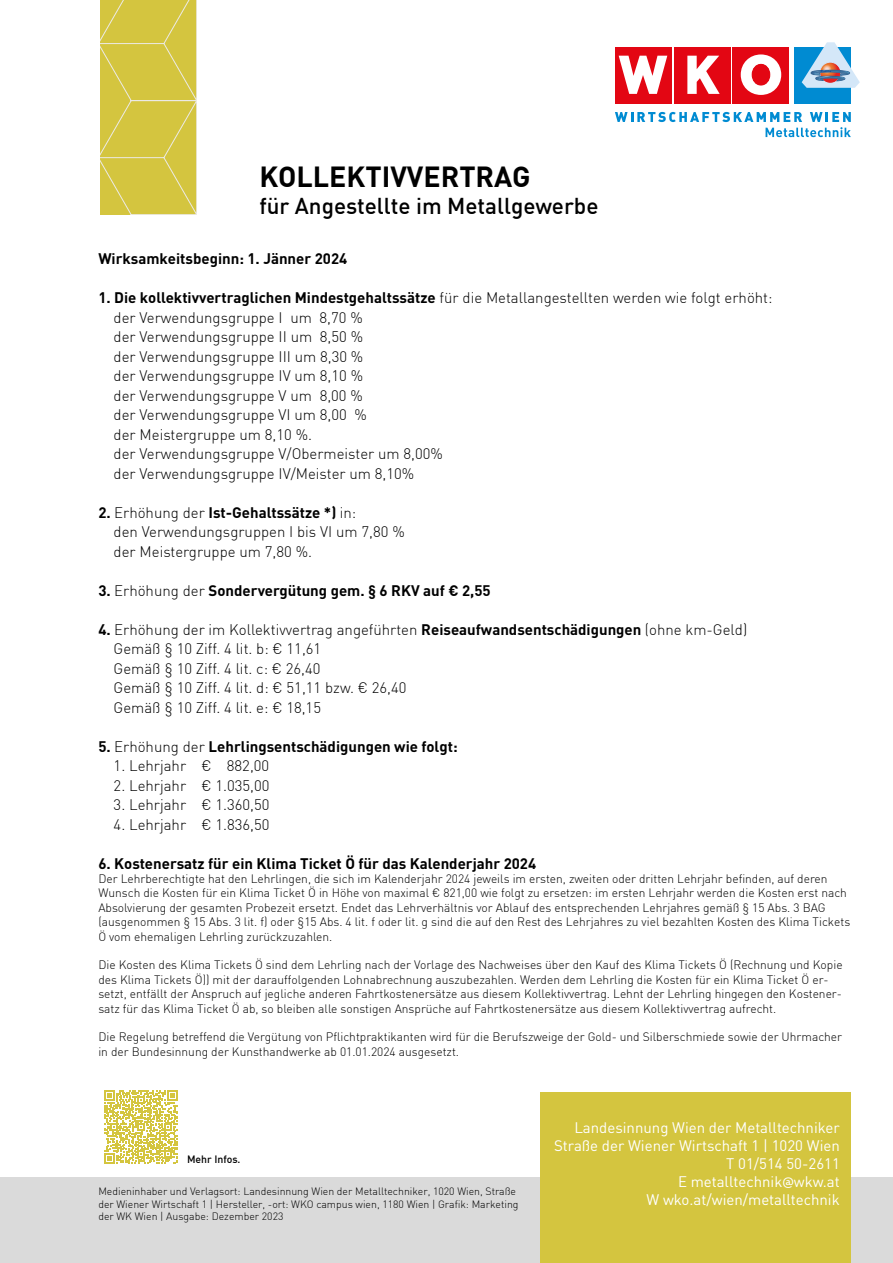
<style>
.page{position:relative;width:893px;height:1263px;background:#fff}
.page>*{position:absolute;margin:0;border:0;box-sizing:border-box;transform-origin:0 0}
.t1{font:700 28.5px "DIN";color:#000}
.t2{font:500 22.5px "DIN";color:#000}
.t3{font:300 15px/19.5px "DIN";color:#000}
.t4{font:700 15px "DIN";color:#000}
.t5{font:15px/18px "DIN";color:#fff;text-align:right}
.t6{font:300 12px/14.4px "DIN";color:#000}
.t7{font:300 10.5px/12.6px "DIN";color:#000}
.t8{font:500 10.5px "DIN";color:#000}
.s1{font-weight:700}
.s2{font-weight:300}
.s3{font-family:"Trebuchet MS"}
</style>
<div class="page">
<svg style="left:100px;top:0;width:97px;height:215px;background:#d5c646"></svg>
<div style="left:0;top:1178px;width:893px;height:85px;background:#dadada"></div>
<div style="left:540px;top:1093px;width:310px;height:170px;background:#d4c53f"></div>
<div style="left:733px;top:47px;width:56px;height:56px;background:#e30613"></div>
<div style="left:674px;top:47px;width:56px;height:56px;background:#e30613"></div>
<svg style="left:687px;top:56px;width:33px;height:38px"></svg>
<div style="left:615px;top:47px;width:56px;height:56px;background:#e30613"></div>
<svg style="left:619px;top:56px;width:48px;height:38px"></svg>
<div style="left:795px;top:47px;width:56px;height:56px;background:#008bd2"></div>
<svg style="left:741px;top:54px;width:40px;height:41px"></svg>
<div style="left:752px;top:64px;width:18px;height:21px;background:#e30613;border-radius:50%"></div>
<div style="left:752px;top:64px;width:18px;height:22px;border:1px solid #e30613;border-radius:50%"></div>
<svg style="left:802px;top:42px;width:58px;height:46px"></svg>
<svg style="left:615px;top:112px;width:236px;height:25px"></svg>
<svg style="left:104px;top:1090px;width:73px;height:73px"></svg>
<h1 class="t1" style="left:259px;top:158px;width:273px">KOLLEKTIVVERTRAG</h1>
<h2 class="t2" style="left:259px;top:192px;width:341px">für Angestellte im Metallgewerbe</h2>
<p class="t4" style="left:98px;top:249px;width:250px">Wirksamkeitsbeginn: 1. Jänner 2024</p>
<p class="t3" style="left:114px;top:288px;width:660px;text-indent:-15px"><span class="s1">1. Die kollektivvertraglichen Mindestgehaltssätze</span> für die Metallangestellten werden wie folgt erhöht: der Verwendungsgruppe I um 8,70 %<br>der Verwendungsgruppe II um 8,50 %<br>der Verwendungsgruppe III um 8,30 %<br>der Verwendungsgruppe IV um 8,10 %<br>der Verwendungsgruppe V um 8,00 %<br>der Verwendungsgruppe VI um 8,00 %<br>der Meistergruppe um 8,10 %.<br>der Verwendungsgruppe V/Obermeister um 8,00%<br>der Verwendungsgruppe IV/Meister um 8,10%</p>
<p class="t3" style="left:114px;top:502px;width:293px;text-indent:-15px"><span class="s1">2.</span> Erhöhung der <span class="s1">Ist-Gehaltssätze *)</span> in:<br>den Verwendungsgruppen I bis VI um 7,80 % der Meistergruppe um 7,80 %.</p>
<p class="t4" style="left:98px;top:580px;width:394px">3. <span class="s2">Erhöhung der</span> Sondervergütung gem. § 6 RKV auf € 2,55</p>
<p class="t3" style="left:114px;top:619px;width:635px;text-indent:-15px"><span class="s1">4.</span> Erhöhung der im Kollektivvertrag angeführten <span class="s1">Reiseaufwandsentschädigungen</span> (ohne km-Geld)<br>Gemäß § 10 Ziff. 4 lit. b: € 11,61<br>Gemäß § 10 Ziff. 4 lit. c: € 26,40<br>Gemäß § 10 Ziff. 4 lit. d: € 51,11 bzw. € 26,40<br>Gemäß § 10 Ziff. 4 lit. e: € 18,15</p>
<p class="t4" style="left:98px;top:736px;width:361px">5. <span class="s2">Erhöhung der</span> Lehrlingsentschädigungen wie folgt:</p>
<p class="t3" style="left:114px;top:756px;width:157px">1. Lehrjahr € 882,00</p>
<p class="t3" style="left:114px;top:775px;width:157px">2. Lehrjahr € 1.035,00</p>
<p class="t3" style="left:114px;top:795px;width:157px">3. Lehrjahr € 1.360,50</p>
<p class="t3" style="left:114px;top:814px;width:157px">4. Lehrjahr € 1.836,50</p>
<p class="t4" style="left:98px;top:853px;width:439px">6. Kostenersatz für ein Klima Ticket Ö für das Kalenderjahr 2024</p>
<p class="t6" style="left:98px;top:871px;width:753px">Der Lehrberechtigte hat den Lehrlingen, die sich im Kalenderjahr 2024 jeweils im ersten, zweiten oder dritten Lehrjahr befinden, auf deren Wunsch die Kosten für ein Klima Ticket Ö in Höhe von maximal € 821,00 wie folgt zu ersetzen: im ersten Lehrjahr werden die Kosten erst nach Absolvierung der gesamten Probezeit ersetzt. Endet das Lehrverhältnis vor Ablauf des entsprechenden Lehrjahres gemäß § 15 Abs. 3 BAG (ausgenommen § 15 Abs. 3 lit. f) oder §15 Abs. 4 lit. f oder lit. g sind die auf den Rest des Lehrjahres zu viel bezahlten Kosten des Klima Tickets Ö vom ehemaligen Lehrling zurückzuzahlen.</p>
<p class="t6" style="left:98px;top:958px;width:746px">Die Kosten des Klima Tickets Ö sind dem Lehrling nach der Vorlage des Nachweises über den Kauf des Klima Tickets Ö (Rechnung und Kopie des Klima Tickets Ö)) mit der darauffolgenden Lohnabrechnung auszubezahlen. Werden dem Lehrling die Kosten für ein Klima Ticket Ö er&shy;setzt, entfällt der Anspruch auf jegliche anderen Fahrtkostenersätze aus diesem Kollektivvertrag. Lehnt der Lehrling hingegen den Kostener&shy;satz für das Klima Ticket Ö ab, so bleiben alle sonstigen Ansprüche auf Fahrtkostenersätze aus diesem Kollektivvertrag aufrecht.</p>
<p class="t6" style="left:98px;top:1030px;width:745px">Die Regelung betreffend die Vergütung von Pflichtpraktikanten wird für die Berufszweige der Gold- und Silberschmiede sowie der Uhrmacher in der Bundesinnung der Kunsthandwerke ab 01.01.2024 ausgesetzt.</p>
<p class="t8" style="left:187px;top:1152px;width:55px">Mehr Infos.</p>
<p class="t7" style="left:98px;top:1185px;width:422px">Medieninhaber und Verlagsort: Landesinnung Wien der Metalltechniker, 1020 Wien, Straße der Wiener Wirtschaft 1 | Hersteller, -ort: WKO campus wien, 1180 Wien | Grafik: Marketing der WK Wien | Ausgabe: Dezember 2023</p>
<p class="t5" style="left:554px;top:1118px;width:287px">Landesinnung Wien der Metalltechniker<br>Straße der Wiener Wirtschaft 1 | 1020 Wien<br>T 01/514 50-2611<br>E metalltechnik<span class="s3">@</span>wkw.at<br>W wko.at/wien/metalltechnik</p>
</div>
